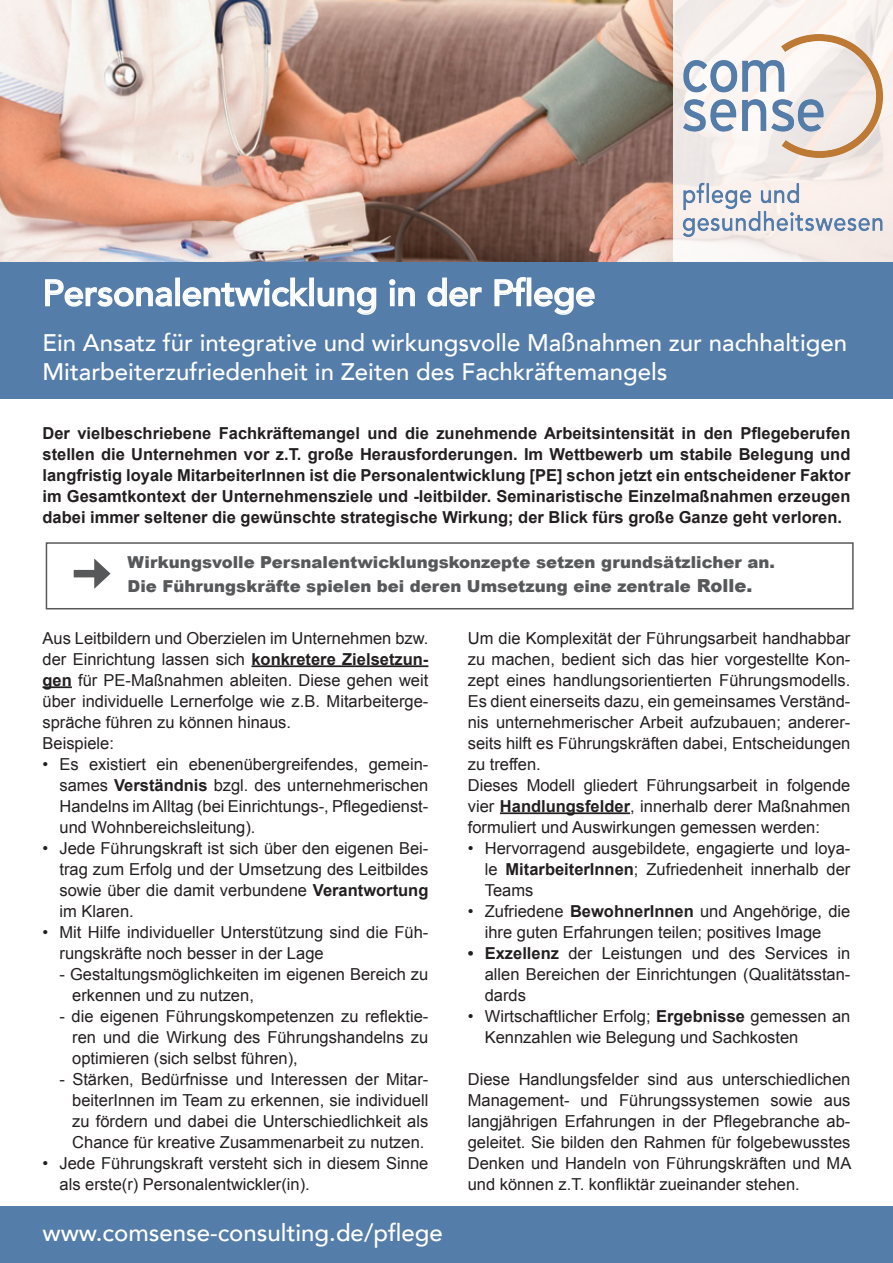
<style>
.page{position:relative;width:893px;height:1263px;background:#fff}
.page>*{position:absolute;margin:0;border:0;box-sizing:border-box;transform-origin:0 0}
.t1{font:500 36px "Avenir LT";color:#fff}
.t2{font:500 24px/28.8px "Avenir LT";color:#fff}
.t3{font:16.5px/21px "Arial";color:#231f20}
.t4{font:700 16.5px/21px "Arial";color:#231f20;text-align:justify}
.t5{font:900 16.5px/24px "Arial";color:#57585a}
.s1{font-size:18px}
.s2{font-weight:700}
</style>
<div class="page">
<img style="left:0;top:0;width:673px;height:263px">
<div style="left:673px;top:0;width:220px;height:263px;background:#f9f0ec"></div>
<div style="left:0;top:263px;width:893px;height:136px;background:#557daa"></div>
<svg style="left:45px;top:279px;width:127px;height:28px"></svg>
<div style="left:175px;top:277px;width:5px;height:29px;border:2px solid #fff"></div>
<svg style="left:182px;top:277px;width:128px;height:30px"></svg>
<div style="left:309px;top:277px;width:5px;height:29px;border:2px solid #fff"></div>
<svg style="left:317px;top:287px;width:60px;height:28px"></svg>
<svg style="left:389px;top:279px;width:26px;height:28px"></svg>
<svg style="left:427px;top:277px;width:55px;height:30px"></svg>
<svg style="left:494px;top:277px;width:101px;height:38px"></svg>
<div style="left:0;top:1206px;width:893px;height:57px;background:#557daa"></div>
<div style="left:46px;top:542px;width:808px;height:67px;background:#fff;border:2px solid #57585a"></div>
<div style="left:74px;top:570px;width:27px;height:7px;background:#57585a"></div>
<svg style="left:94px;top:558px;width:17px;height:31px"></svg>
<hr style="left:251px;top:665px;width:177px;height:2px;background:#231f20">
<hr style="left:43px;top:686px;width:29px;height:2px;background:#231f20">
<hr style="left:500px;top:812px;width:130px;height:2px;background:#231f20">
<img style="left:681px;top:29px;width:202px;height:211px">
<h1 class="t1" style="left:43px;top:272px;width:554px">Personalentwicklung in der Pflege</h1>
<h2 class="t2" style="left:43px;top:329px;width:806px">Ein Ansatz für integrative und wirkungsvolle Maßnahmen zur nachhaltigen<br>Mitarbeiterzufriedenheit in Zeiten des Fachkräftemangels</h2>
<p class="t4" style="left:43px;top:423px;width:809px">Der vielbeschriebene Fachkräftemangel und die zunehmende Arbeitsintensität in den Pflegeberufen stellen die Unternehmen vor z.T. große Herausforderungen. Im Wettbewerb um stabile Belegung und langfristig loyale MitarbeiterInnen ist die Personalentwicklung [PE] schon jetzt ein entscheidener Faktor im Gesamtkontext der Unternehmensziele und -leitbilder. Seminaristische Einzelmaßnahmen erzeugen dabei immer seltener die gewünschte strategische Wirkung; der Blick fürs große Ganze geht verloren.</p>
<p class="t5" style="left:128px;top:549px;width:649px">Wirkungsvolle Persnalentwicklungskonzepte setzen grundsätzlicher an.<br>Die Führungskräfte spielen bei deren Umsetzung eine zentrale <span class="s1">Rolle.</span></p>
<p class="t3" style="left:43px;top:627px;width:387px">Aus Leitbildern und Oberzielen im Unternehmen bzw. der Einrichtung lassen sich <span class="s2">konkretere Zielsetzun&shy;gen</span> für PE-Maßnahmen ableiten. Diese gehen weit über individuelle Lernerfolge wie z.B. Mitarbeiterge&shy;spräche führen zu können hinaus.<br>Beispiele:</p>
<p class="t3" style="left:60px;top:753px;width:370px;text-align:justify;text-indent:-17px">• Es existiert ein ebenenübergreifendes, gemein&shy;sames <span class="s2">Verständnis</span> bzgl. des unternehmerischen Handelns im Alltag (bei Einrichtungs-, Pflegedienst&shy;und Wohnbereichsleitung).</p>
<p class="t3" style="left:60px;top:837px;width:370px;text-align:justify;text-indent:-17px">• Jede Führungskraft ist sich über den eigenen Bei&shy;trag zum Erfolg und der Umsetzung des Leitbildes sowie über die damit verbundene <span class="s2">Verantwortung </span>im Klaren.</p>
<p class="t3" style="left:60px;top:921px;width:370px;text-indent:-17px">• Mit Hilfe individueller Unterstützung sind die Füh&shy;rungskräfte noch besser in der Lage</p>
<p class="t3" style="left:72px;top:963px;width:358px;text-indent:-13px">- Gestaltungsmöglichkeiten im eigenen Bereich zu erkennen und zu nutzen,</p>
<p class="t3" style="left:72px;top:1005px;width:358px;text-align:justify;text-indent:-13px">- die eigenen Führungskompetenzen zu reflektie&shy;ren und die Wirkung des Führungshandelns zu optimieren (sich selbst führen),</p>
<p class="t3" style="left:72px;top:1068px;width:358px;text-align:justify;text-indent:-13px">- Stärken, Bedürfnisse und Interessen der Mitar&shy;beiterInnen im Team zu erkennen, sie individuell zu fördern und dabei die Unterschiedlichkeit als Chance für kreative Zusammenarbeit zu nutzen.</p>
<p class="t3" style="left:60px;top:1152px;width:370px;text-indent:-17px">• Jede Führungskraft versteht sich in diesem Sinne als erste(r) Personalentwickler(in).</p>
<p class="t3" style="left:468px;top:627px;width:384px">Um die Komplexität der Führungsarbeit handhabbar zu machen, bedient sich das hier vorgestellte Kon&shy;zept eines handlungsorientierten Führungsmodells.<br>Es dient einerseits dazu, ein gemeinsames Verständ&shy;nis unternehmerischer Arbeit aufzubauen; anderer&shy;seits hilft es Führungskräften dabei, Entscheidungen zu treffen.<br>Dieses Modell gliedert Führungsarbeit in folgende vier <span class="s2">Handlungsfelder</span>, innerhalb derer Maßnahmen formuliert und Auswirkungen gemessen werden:</p>
<p class="t3" style="left:485px;top:837px;width:367px;text-align:justify;text-indent:-17px">• Hervorragend ausgebildete, engagierte und loya&shy;le <span class="s2">MitarbeiterInnen</span>; Zufriedenheit innerhalb der Teams</p>
<p class="t3" style="left:485px;top:900px;width:367px;text-indent:-17px">• Zufriedene <span class="s2">BewohnerInnen</span> und Angehörige, die ihre guten Erfahrungen teilen; positives Image</p>
<p class="t3" style="left:485px;top:942px;width:367px;text-align:justify;text-indent:-17px"><span class="s2">• Exzellenz</span> der Leistungen und des Services in allen Bereichen der Einrichtungen (Qualitätsstan&shy;dards</p>
<p class="t3" style="left:485px;top:1005px;width:367px;text-indent:-17px">• Wirtschaftlicher Erfolg; <span class="s2">Ergebnisse</span> gemessen an<br>Kennzahlen wie Belegung und Sachkosten</p>
<p class="t3" style="left:468px;top:1068px;width:385px;text-align:justify">Diese Handlungsfelder sind aus unterschiedlichen Management- und Führungssystemen sowie aus langjährigen Erfahrungen in der Pflegebranche ab&shy;geleitet. Sie bilden den Rahmen für folgebewusstes Denken und Handeln von Führungskräften und MA und können z.T. konfliktär zueinander stehen.</p>
<h2 class="t2" style="left:43px;top:1219px;width:402px">www.comsense-consulting.de/pflege</h2>
</div>
